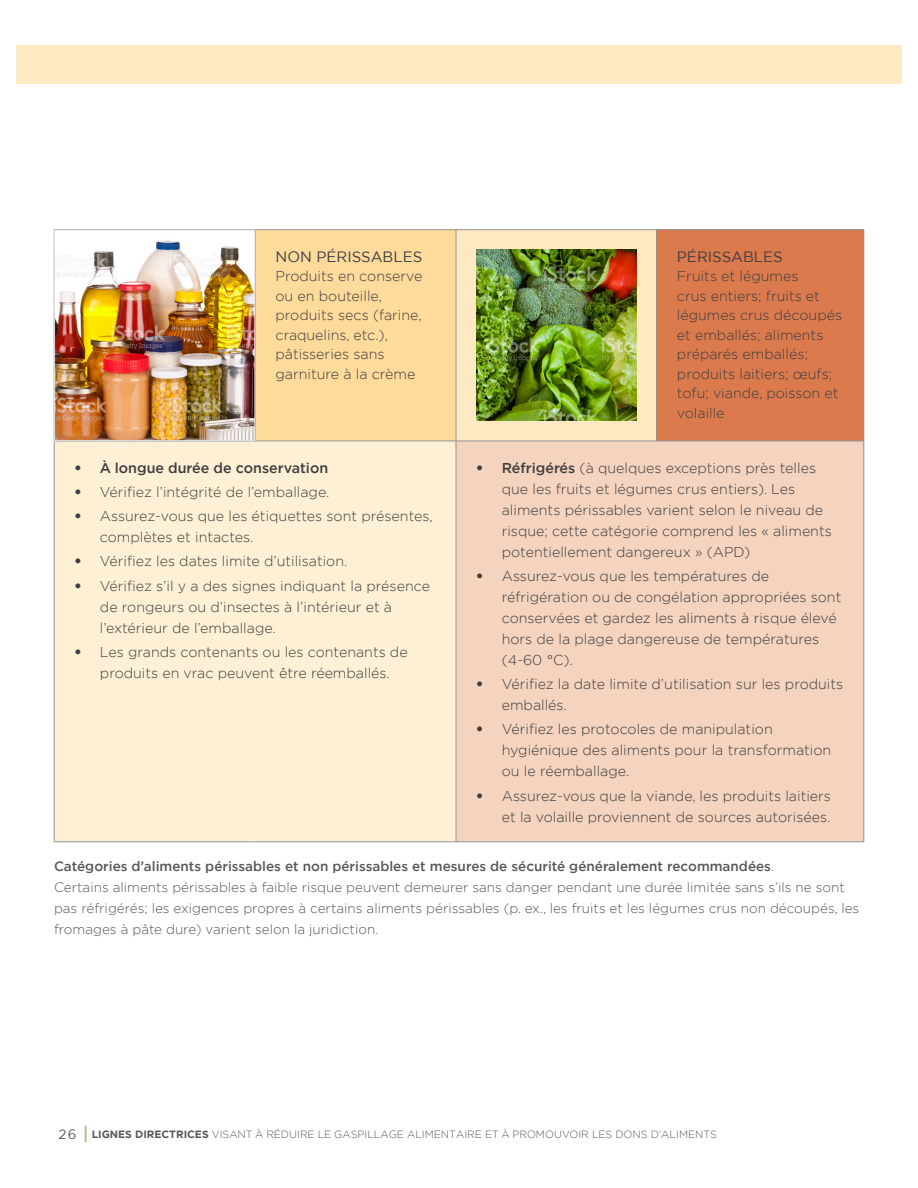
<style>
.page{position:relative;width:918px;height:1188px;background:#fff}
.page>*{position:absolute;margin:0;border:0;box-sizing:border-box;transform-origin:0 0}
.Table_Header{font:15px "Gotham";color:#3e3e3f}
.Table_Body{font:300 14.25px/21px "Gotham";color:#3e3e3f}
.t1{font:500 14.25px "Gotham";color:#3e3e3f}
.t2{font:300 13.5px/21px "Gotham";color:#57585a}
.t3{font:300 10.5px "Gotham";color:#57585a}
.s1{font-weight:900}
.s2{font-weight:500}
.s3{font-weight:400;font-size:13.5px}
.s4{font-weight:500;font-size:18px;color:#a8b980}
.s5{font-weight:700}
</style>
<div class="page">
<div style="left:255px;top:230px;width:201px;height:211px;background:#feda9b"></div>
<div style="left:456px;top:230px;width:201px;height:211px;background:#fee9c3"></div>
<div style="left:657px;top:230px;width:207px;height:211px;background:#db7a4d"></div>
<div style="left:54px;top:441px;width:402px;height:401px;background:#fef0d4"></div>
<div style="left:456px;top:441px;width:408px;height:401px;background:#f4d3bf"></div>
<hr style="left:54px;top:229px;width:201px;height:1px;background:#939598">
<hr style="left:255px;top:229px;width:201px;height:1px;background:#939598">
<hr style="left:255px;top:230px;width:1px;height:211px;background:#939598">
<hr style="left:456px;top:229px;width:201px;height:1px;background:#939598">
<hr style="left:456px;top:230px;width:1px;height:211px;background:#939598">
<hr style="left:657px;top:229px;width:207px;height:1px;background:#939598">
<hr style="left:656px;top:230px;width:1px;height:211px;background:#939598">
<hr style="left:864px;top:230px;width:1px;height:211px;background:#939598">
<hr style="left:54px;top:441px;width:201px;height:1px;background:#939598">
<hr style="left:54px;top:441px;width:1px;height:401px;background:#939598">
<hr style="left:255px;top:441px;width:201px;height:1px;background:#939598">
<hr style="left:456px;top:441px;width:201px;height:1px;background:#939598">
<hr style="left:456px;top:441px;width:1px;height:401px;background:#939598">
<hr style="left:657px;top:441px;width:207px;height:1px;background:#939598">
<hr style="left:864px;top:441px;width:1px;height:401px;background:#939598">
<hr style="left:54px;top:842px;width:201px;height:1px;background:#939598">
<hr style="left:255px;top:842px;width:201px;height:1px;background:#939598">
<hr style="left:456px;top:842px;width:201px;height:1px;background:#939598">
<hr style="left:657px;top:842px;width:207px;height:1px;background:#939598">
<img style="left:56px;top:240px;width:197px;height:199px">
<div style="left:54px;top:230px;width:201px;height:211px;border:1px solid #dcdddf"></div>
<img style="left:476px;top:250px;width:160px;height:171px">
<div style="left:0;top:45px;width:918px;height:39px;background:#fee9c3"></div>
<p class="Table_Header" style="left:276px;top:247px;width:148px">NON PÉRISSABLES</p>
<p class="Table_Body" style="left:276px;top:266px;width:148px;line-height:19.5px">Produits en conserve ou en bouteille, produits secs (farine, craquelins, etc.), pâtisseries sans garniture à la crème</p>
<p class="Table_Header" style="left:677px;top:247px;width:107px">PÉRISSABLES</p>
<p class="Table_Body" style="left:677px;top:266px;width:167px;line-height:19.5px">Fruits et légumes<br>crus entiers; fruits et légumes crus découpés et emballés; aliments préparés emballés; produits laitiers; œufs; tofu; viande, poisson et volaille</p>
<p class="t1" style="left:74px;top:458px;width:255px"><span class="s1">•</span> À longue durée de conservation</p>
<p class="Table_Body" style="left:74px;top:481px;width:257px"><span class="s1">•</span> Vérifiez l’intégrité de l’emballage.</p>
<p class="Table_Body" style="left:100px;top:505px;width:334px;text-indent:-26px"><span class="s1">•</span> Assurez-vous que les étiquettes sont présentes, complètes et intactes.</p>
<p class="Table_Body" style="left:74px;top:550px;width:274px"><span class="s1">•</span> Vérifiez les dates limite d’utilisation.</p>
<p class="Table_Body" style="left:100px;top:575px;width:332px;text-indent:-26px"><span class="s1">•</span> Vérifiez s’il y a des signes indiquant la présence de rongeurs ou d’insectes à l’intérieur et à l’extérieur de l’emballage.</p>
<p class="Table_Body" style="left:74px;top:641px;width:335px;text-align:center"><span class="s1">•</span> Les grands contenants ou les contenants de produits en vrac peuvent être réemballés.</p>
<p class="Table_Body" style="left:502px;top:457px;width:332px;text-indent:-26px"><span class="s1">•</span> <span class="s2">Réfrigérés</span> (à quelques exceptions près telles que les fruits et légumes crus entiers). Les aliments périssables varient selon le niveau de risque; cette catégorie comprend les « aliments potentiellement dangereux » (APD)</p>
<p class="Table_Body" style="left:502px;top:565px;width:341px;text-indent:-26px"><span class="s1">•</span> Assurez-vous que les températures de réfrigération ou de congélation appropriées sont conservées et gardez les aliments à risque élevé hors de la plage dangereuse de températures (4-60 °C).</p>
<p class="Table_Body" style="left:502px;top:673px;width:343px;text-indent:-26px"><span class="s1">•</span> Vérifiez la date limite d’utilisation sur les produits emballés.</p>
<p class="Table_Body" style="left:502px;top:718px;width:331px;text-indent:-26px"><span class="s1">•</span> Vérifiez les protocoles de manipulation hygiénique des aliments pour la transformation ou le réemballage.</p>
<p class="Table_Body" style="left:476px;top:785px;width:356px;text-align:right"><span class="s1">•</span> Assurez-vous que la viande, les produits laitiers et la volaille proviennent de sources autorisées.</p>
<p class="t2" style="left:54px;top:855px;width:807px"><span class="s2">Catégories d’aliments périssables et non périssables et mesures de sécurité généralement recommandées</span>.<br>Certains aliments périssables à faible risque peuvent demeurer sans danger pendant une durée limitée sans s’ils ne sont pas réfrigérés; les exigences propres à certains aliments périssables (p. ex., les fruits et les légumes crus non découpés, les fromages à pâte dure) varient selon la juridiction.</p>
<p class="t3" style="left:58px;top:1128px;width:660px"><span class="s3">26</span> <span class="s4">|</span> <span class="s5">LIGNES DIRECTRICES</span> VISANT À RÉDUIRE LE GASPILLAGE ALIMENTAIRE ET À PROMOUVOIR LES DONS D’ALIMENTS</p>
</div>
